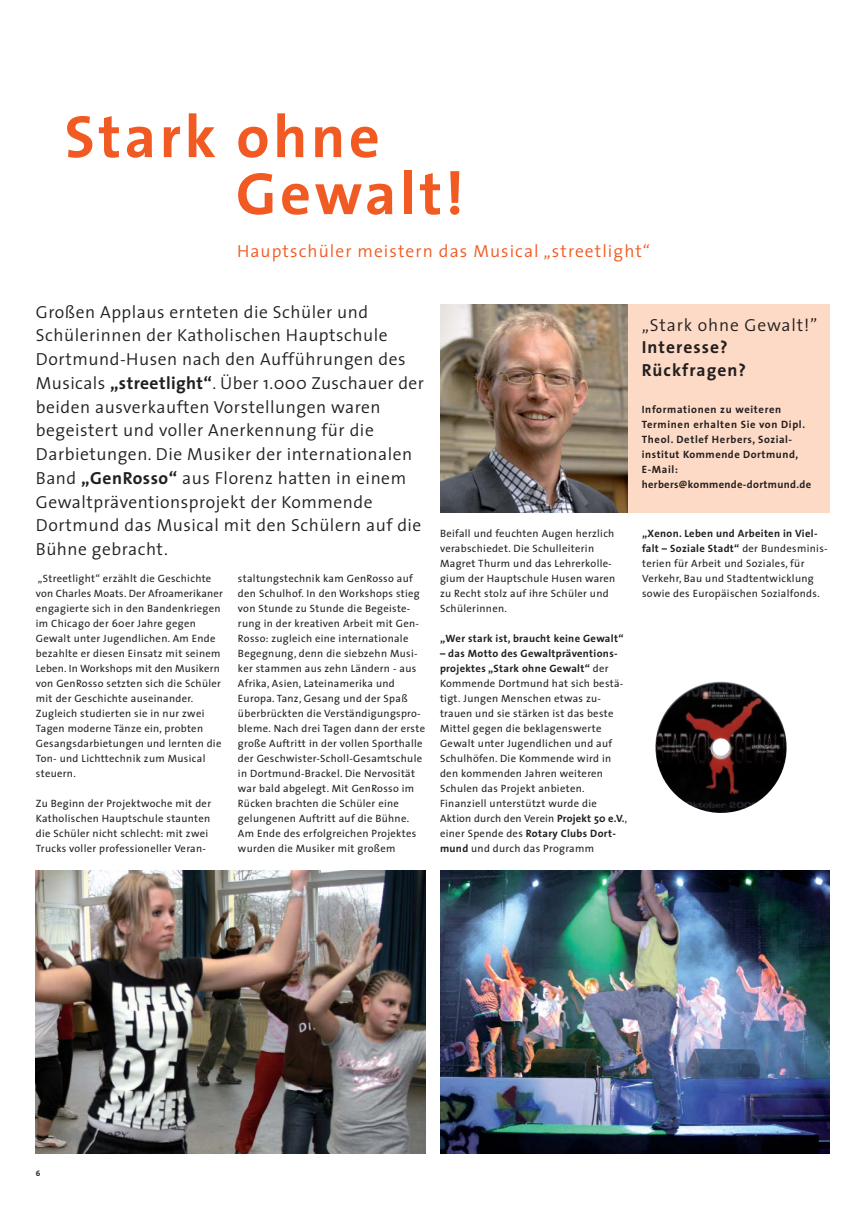
<style>
.page{position:relative;width:865px;height:1219px;background:#fff}
.page>*{position:absolute;margin:0;border:0;box-sizing:border-box;transform-origin:0 0}
.t1{font:700 60px/57px "The Sans";letter-spacing:.06em;color:#f15a22}
.t2{font:300 17.5px/23.8px "The Sans";letter-spacing:.03em;color:#231f20}
.t3{font:300 17.5px "The Sans";letter-spacing:.06em;color:#f15a22}
.t4{font:700 17.5px/22.5px "The Sans";letter-spacing:.06em;color:#231f20}
.t5{font:300 17.5px "The Sans";letter-spacing:.05em;color:#231f20}
.t6{font:10.62px/15px "The Sans";letter-spacing:.03em;color:#231f20}
.t7{font:700 10.62px/15px "The Sans";letter-spacing:.05em;color:#231f20}
.t8{font:700 10.62px "The Sans";letter-spacing:.03em;color:#231f20}
.t9{font:700 7.88px "The Sans";color:#231f20}
.s1{font-weight:700}
</style>
<div class="page">
<img style="left:36px;top:871px;width:390px;height:282px">
<img style="left:440px;top:871px;width:389px;height:282px">
<img style="left:655px;top:681px;width:132px;height:132px">
<div style="left:627px;top:304px;width:202px;height:209px;background:#fddac5"></div>
<img style="left:440px;top:304px;width:187px;height:209px">
<h1 class="t1" style="left:236px;top:114px;width:229px;text-indent:-171px">Stark ohne<br>Gewalt!</h1>
<h2 class="t3" style="left:237px;top:245px;width:414px">Hauptschüler meistern das Musical „streetlight“</h2>
<p class="t2" style="left:36px;top:302px;width:389px">Großen Applaus ernteten die Schüler und Schülerinnen der Katholischen Hauptschule Dortmund-Husen nach den Aufführungen des Musicals <span class="s1">„streetlight“</span>. Über 1.000 Zuschauer der beiden ausverkauften Vorstellungen waren begeistert und voller Anerkennung für die Darbietungen. Die Musiker der internationalen Band <span class="s1">„GenRosso“</span> aus Florenz hatten in einem Gewaltpräventionsprojekt der Kommende Dortmund das Musical mit den Schülern auf die Bühne gebracht.</p>
<p class="t6" style="left:36px;top:572px;width:188px">„Streetlight“ erzählt die Geschichte von Charles Moats. Der Afroamerikaner engagierte sich in den Bandenkriegen im Chicago der 60er Jahre gegen Gewalt unter Jugendlichen. Am Ende bezahlte er diesen Einsatz mit seinem Leben. In Workshops mit den Musikern von GenRosso setzten sich die Schüler mit der Geschichte auseinander.<br>Zugleich studierten sie in nur zwei Tagen moderne Tänze ein, probten Gesangsdarbietungen und lernten die Ton- und Lichttechnik zum Musical steuern.</p>
<p class="t6" style="left:36px;top:797px;width:177px">Zu Beginn der Projektwoche mit der Katholischen Hauptschule staunten die Schüler nicht schlecht: mit zwei Trucks voller professioneller Veran-</p>
<p class="t6" style="left:238px;top:572px;width:189px">staltungstechnik kam GenRosso auf den Schulhof. In den Workshops stieg von Stunde zu Stunde die Begeiste&shy;rung in der kreativen Arbeit mit Gen-Rosso: zugleich eine internationale Begegnung, denn die siebzehn Musi&shy;ker stammen aus zehn Ländern - aus Afrika, Asien, Lateinamerika und Europa. Tanz, Gesang und der Spaß überbrückten die Verständigungspro&shy;bleme. Nach drei Tagen dann der erste große Auftritt in der vollen Sporthalle der Geschwister-Scholl-Gesamtschule in Dortmund-Brackel. Die Nervosität war bald abgelegt. Mit GenRosso im Rücken brachten die Schüler eine gelungenen Auftritt auf die Bühne.<br>Am Ende des erfolgreichen Projektes wurden die Musiker mit großem</p>
<h2 class="t5" style="left:641px;top:318px;width:177px">„Stark ohne Gewalt!”</h2>
<h2 class="t4" style="left:641px;top:338px;width:106px">Interesse?<br>Rückfragen?</h2>
<p class="t7" style="left:641px;top:403px;width:171px">Informationen zu weiteren<br>Terminen erhalten Sie von Dipl.<br>Theol. Detlef Herbers, Sozial&shy;institut Kommende Dortmund,<br>E-Mail: herbers@kommende-dortmund.de</p>
<p class="t6" style="left:440px;top:527px;width:177px">Beifall und feuchten Augen herzlich verabschiedet. Die Schulleiterin<br>Magret Thurm und das Lehrerkolle&shy;gium der Hauptschule Husen waren zu Recht stolz auf ihre Schüler und<br>Schülerinnen.</p>
<p class="t8" style="left:440px;top:634px;width:185px">„Wer stark ist, braucht keine Gewalt“</p>
<p class="t6" style="left:440px;top:647px;width:189px"><span class="s1">– das Motto des Gewaltpräventions&shy;projektes „Stark ohne Gewalt“</span> der Kommende Dortmund hat sich bestä&shy;tigt. Jungen Menschen etwas zu&shy;trauen und sie stärken ist das beste Mittel gegen die beklagenswerte Gewalt unter Jugendlichen und auf Schulhöfen. Die Kommende wird in den kommenden Jahren weiteren Schulen das Projekt anbieten.<br>Finanziell unterstützt wurde die Aktion durch den Verein <span class="s1">Projekt 50 e.V.</span>, einer Spende des <span class="s1">Rotary Clubs Dort&shy;mund</span> und durch das Programm</p>
<p class="t6" style="left:642px;top:527px;width:187px"><span class="s1">„Xenon. Leben und Arbeiten in Viel&shy;falt – Soziale Stadt“</span> der Bundesminis&shy;terien für Arbeit und Soziales, für Verkehr, Bau und Stadtentwicklung sowie des Europäischen Sozialfonds.</p>
<p class="t9" style="left:36px;top:1170px;width:6px">6</p>
</div>
